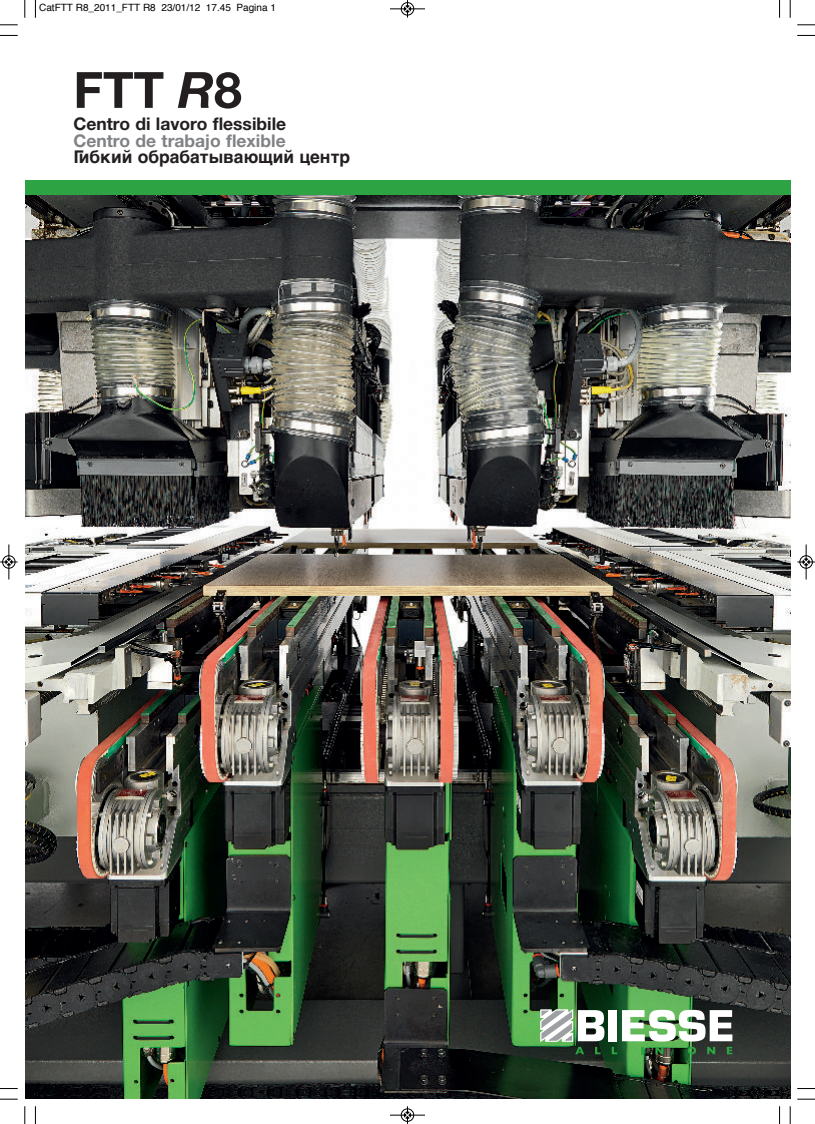
<style>
.page{position:relative;width:815px;height:1124px;background:#fff}
.page>*{position:absolute;margin:0;border:0;box-sizing:border-box;transform-origin:0 0}
.t1{font:700 50px "Helvetica Neue";color:#231f20}
.t2{font:700 17.5px "Helvetica Cyr";color:#231f20}
.t3{font:700 17.5px "Helvetica Neue";color:#231f20}
.t4{font:700 17.5px "Helvetica Neue";color:#808285}
.t5{font:10px "Helvetica";color:#000}
.s1{font-style:italic}
</style>
<div class="page">
<img style="left:25px;top:195px;width:765px;height:903px">
<div style="left:25px;top:181px;width:765px;height:14px;background:#2da343"></div>
<div style="left:608px;top:1009px;width:9px;height:32px;background:#fff"></div>
<svg style="left:612px;top:1009px;width:120px;height:45px"></svg>
<svg style="left:541px;top:1009px;width:63px;height:45px"></svg>
<svg style="left:35px;top:0;width:1px;height:18px"></svg>
<svg style="left:0;top:35px;width:18px;height:1px"></svg>
<svg style="left:779px;top:0;width:1px;height:18px"></svg>
<svg style="left:797px;top:35px;width:18px;height:1px"></svg>
<svg style="left:35px;top:1106px;width:1px;height:17px"></svg>
<svg style="left:0;top:1088px;width:18px;height:1px"></svg>
<svg style="left:779px;top:1106px;width:1px;height:17px"></svg>
<svg style="left:797px;top:1088px;width:18px;height:1px"></svg>
<svg style="left:24px;top:0;width:2px;height:18px"></svg>
<svg style="left:0;top:24px;width:18px;height:2px"></svg>
<svg style="left:790px;top:0;width:1px;height:18px"></svg>
<svg style="left:797px;top:24px;width:18px;height:2px"></svg>
<svg style="left:24px;top:1106px;width:2px;height:17px"></svg>
<svg style="left:0;top:1098px;width:18px;height:1px"></svg>
<svg style="left:790px;top:1106px;width:1px;height:17px"></svg>
<svg style="left:797px;top:1098px;width:18px;height:1px"></svg>
<div style="left:401px;top:2px;width:13px;height:14px;border:1px solid #fff;border-radius:50%"></div>
<hr style="left:390px;top:9px;width:35px;height:1px;background:#000">
<div style="left:401px;top:2px;width:13px;height:13px;border:1px solid #000;border-radius:50%"></div>
<svg style="left:404px;top:0;width:7px;height:18px"></svg>
<hr style="left:390px;top:1114px;width:35px;height:1px;background:#000">
<div style="left:401px;top:1108px;width:13px;height:13px;border:1px solid #000;border-radius:50%"></div>
<svg style="left:404px;top:1106px;width:7px;height:17px"></svg>
<div style="left:2px;top:555px;width:14px;height:13px;border:1px solid #fff;border-radius:50%"></div>
<hr style="left:9px;top:544px;width:1px;height:35px;background:#000">
<div style="left:2px;top:555px;width:13px;height:13px;border:1px solid #000;border-radius:50%"></div>
<svg style="left:0;top:558px;width:18px;height:7px"></svg>
<div style="left:799px;top:555px;width:14px;height:13px;border:1px solid #fff;border-radius:50%"></div>
<hr style="left:806px;top:544px;width:1px;height:35px;background:#000">
<div style="left:800px;top:555px;width:13px;height:13px;border:1px solid #000;border-radius:50%"></div>
<svg style="left:797px;top:558px;width:18px;height:7px"></svg>
<p class="t5" style="left:39px;top:4px;width:238px">CatFTT R8_2011_FTT R8 23/01/12 17.45 Pagina 1</p>
<h1 class="t1" style="left:73px;top:71px;width:170px">FTT <span class="s1">R</span>8</h1>
<h2 class="t3" style="left:73px;top:118px;width:214px">Centro di lavoro flessibile</h2>
<h2 class="t4" style="left:73px;top:134px;width:214px">Centro de trabajo flexible</h2>
<h2 class="t2" style="left:73px;top:150px;width:278px">Гибкий обрабатывающий центр</h2>
</div>
